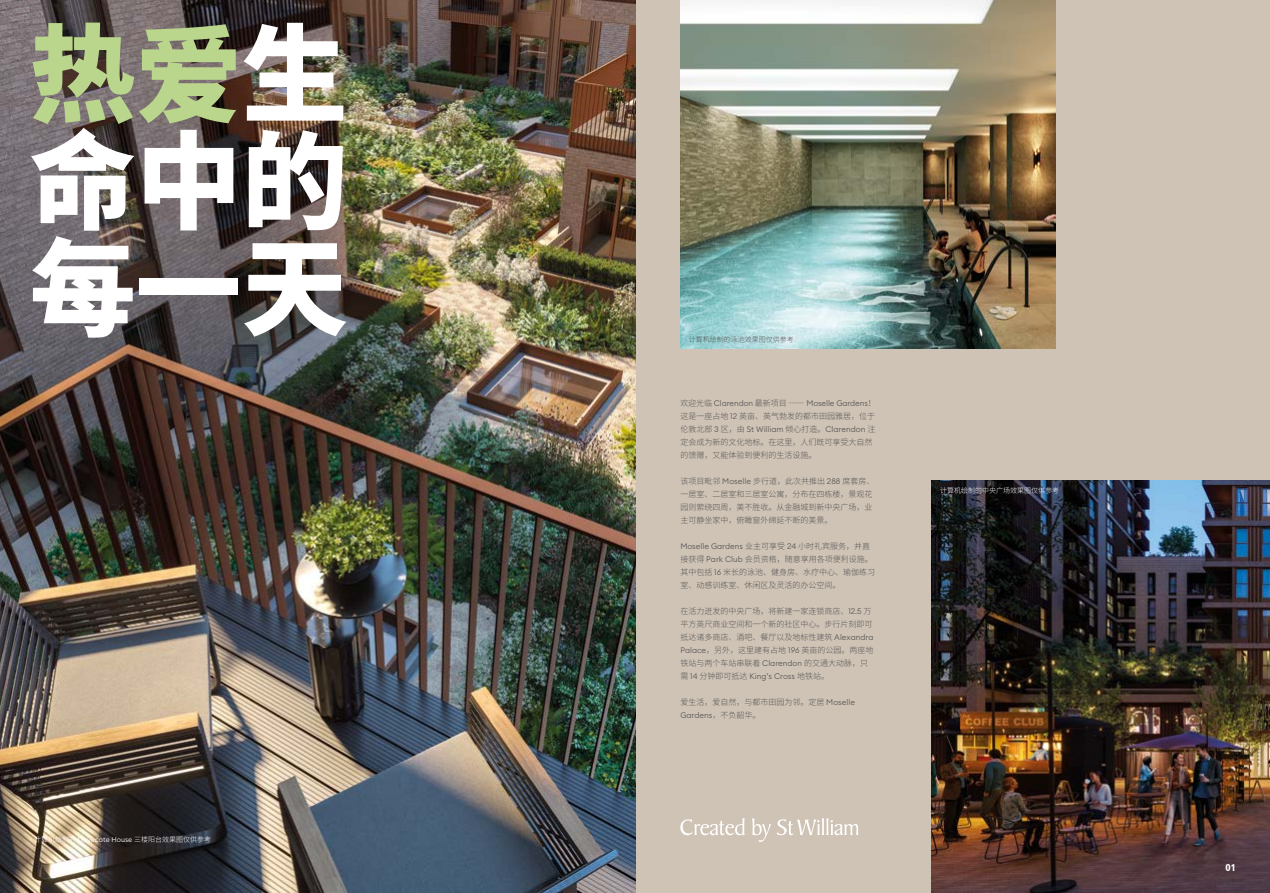
<style>
.page{position:relative;width:1270px;height:893px;background:#cfc3b5}
.page>*{position:absolute;margin:0;border:0;box-sizing:border-box;transform-origin:0 0}
.t1{font:900 106px/107px "Noto Sans CJ Ksc";color:#fff;text-align:justify}
.t2{font:10px "Humanist 777 BT Black Condensed B";color:#fff}
.t3{font:300 8px/13px "Noto Sans CJ Ksc";color:#575756}
.t4{font:300 8px "Euclid Circular B";color:#575756}
.t5{font:300 7px "Noto Sans CJ Ksc";color:#fff}
.t6{font:300 7px "Noto Sans CJ Ksc";color:#575756}
.s1{color:#b9d68c}
.s2{font-family:"Euclid Circular B"}
.s3{font-family:"Noto Sans CJ Ksc"}
</style>
<div class="page">
<svg style="left:680px;top:818px;width:65px;height:17px"></svg>
<svg style="left:752px;top:818px;width:19px;height:24px"></svg>
<svg style="left:777px;top:818px;width:82px;height:17px"></svg>
<img style="left:0;top:0;width:635px;height:893px">
<img style="left:931px;top:480px;width:339px;height:413px">
<img style="left:680px;top:0;width:375px;height:348px">
<h1 class="t1" style="left:30px;top:23px;width:319px"><span class="s1">热爱</span>生命中的每一天</h1>
<p class="t5" style="left:34px;top:835px;width:179px">计算机绘制的 <span class="s2">Dovecote House</span> 三楼阳台效果图仅供参考</p>
<p class="t6" style="left:689px;top:335px;width:106px">计算机绘制的泳池效果图仅供参考</p>
<p class="t4" style="left:680px;top:398px;width:197px"><span class="s3">欢迎光临</span> Clarendon <span class="s3">最新项目 ⸺</span> Moselle Gardens<span class="s3">！</span></p>
<p class="t3" style="left:680px;top:409px;width:196px">这是一座占地 <span class="s2">12</span> 英亩、英气勃发的都市田园雅居，位于</p>
<p class="t4" style="left:680px;top:424px;width:197px"><span class="s3">伦敦北部</span> 3 <span class="s3">区，由</span> St William <span class="s3">倾心打造。</span>Clarendon <span class="s3">注</span></p>
<p class="t3" style="left:680px;top:435px;width:193px">定会成为新的文化地标。在这里，人们既可享受大自然的馈赠，又能体验到便利的生活设施。</p>
<p class="t3" style="left:680px;top:474px;width:196px">该项目毗邻 <span class="s2">Moselle</span> 步行道，此次共推出 <span class="s2">288</span> 席套房、一居室、二居室和三居室公寓，分布在四栋楼，景观花园则萦绕四周，美不胜收。从金融城到新中央广场，业主可静坐家中，俯瞰窗外绵延不断的美景。</p>
<p class="t4" style="left:680px;top:541px;width:191px">Moselle Gardens <span class="s3">业主可享受</span> 24 <span class="s3">小时礼宾服务，并直</span></p>
<p class="t3" style="left:680px;top:552px;width:196px">接获得 <span class="s2">Park Club</span> 会员资格，随意享用各项便利设施。其中包括 <span class="s2">16</span> 米长的泳池、健身房、水疗中心、瑜伽练习室、动感训练室、休闲区及灵活的办公空间。</p>
<p class="t3" style="left:680px;top:604px;width:195px">在活力迸发的中央广场，将新建一家连锁商店、<span class="s2">12.5</span> 万平方英尺商业空间和一个新的社区中心。步行片刻即可抵达诸多商店、酒吧、餐厅以及地标性建筑 <span class="s2">Alexandra<br>Palace</span>，另外，这里建有占地 <span class="s2">196</span> 英亩的公园。两座地铁站与两个车站串联着 <span class="s2">Clarendon</span> 的交通大动脉，只</p>
<p class="t4" style="left:680px;top:671px;width:150px"><span class="s3">需</span> 14 <span class="s3">分钟即可抵达</span> King’s Cross <span class="s3">地铁站。</span></p>
<p class="t3" style="left:680px;top:695px;width:176px">爱生活，爱自然，与都市田园为邻。定居 <span class="s2">Moselle</span></p>
<p class="t4" style="left:680px;top:710px;width:82px">Gardens<span class="s3">，不负韶华。</span></p>
<p class="t5" style="left:940px;top:486px;width:120px">计算机绘制的中央广场效果图仅供参考</p>
<p class="t2" style="left:1225px;top:861px;width:12px">01</p>
</div>
